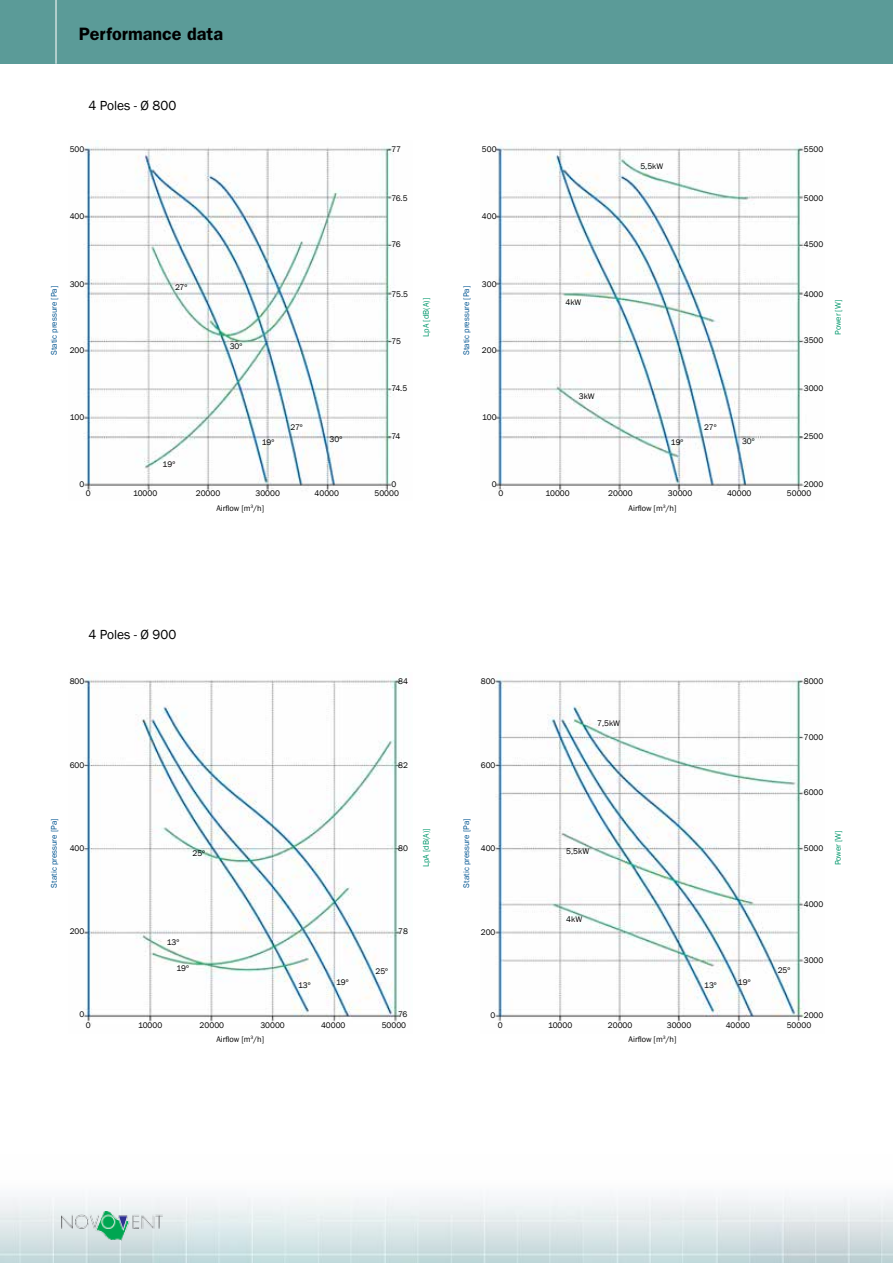
<style>
.page{position:relative;width:893px;height:1263px;background:#fff}
.page>*{position:absolute;margin:0;border:0;box-sizing:border-box;transform-origin:0 0}
.t1{font:600 18px "Franklin Gothic";color:#000}
.t2{font:13.5px "Franklin Gothic";color:#000}
.t3{font:8.4px "Franklin Gothic";color:#000}
.t4{font:8.4px "Franklin Gothic";color:#005491}
.t5{font:8.4px "Franklin Gothic";color:#00976b}
</style>
<div class="page">
<div style="left:0;top:0;width:893px;height:64px;background:#5b9b98"></div>
<hr style="left:55px;top:0;width:2px;height:64px;background:#cddfde">
<img style="left:0;top:1197px;width:893px;height:66px">
<img style="left:62px;top:1212px;width:101px;height:29px">
<img style="left:83px;top:140px;width:313px;height:352px">
<img style="left:83px;top:677px;width:321px;height:347px">
<img style="left:495px;top:143px;width:311px;height:349px">
<img style="left:495px;top:673px;width:311px;height:349px">
<h1 class="t1" style="left:79px;top:24px;width:146px">Performance data</h1>
<h2 class="t2" style="left:88px;top:98px;width:89px">4 Poles - Ø 800</h2>
<p class="t3" style="left:70px;top:144px;width:16px">500</p>
<p class="t3" style="left:482px;top:144px;width:16px">500</p>
<p class="t3" style="left:391px;top:144px;width:11px">77</p>
<p class="t3" style="left:804px;top:144px;width:21px">5500</p>
<p class="t3" style="left:391px;top:193px;width:18px">76.5</p>
<p class="t3" style="left:70px;top:211px;width:16px">400</p>
<p class="t3" style="left:482px;top:211px;width:16px">400</p>
<p class="t3" style="left:391px;top:239px;width:11px">76</p>
<p class="t3" style="left:640px;top:161px;width:24px">5,5kW</p>
<p class="t3" style="left:804px;top:193px;width:21px">5000</p>
<p class="t3" style="left:804px;top:239px;width:21px">4500</p>
<p class="t3" style="left:70px;top:279px;width:16px">300</p>
<p class="t3" style="left:482px;top:279px;width:16px">300</p>
<p class="t3" style="left:175px;top:282px;width:14px">27º</p>
<p class="t4" style="left:49px;top:355px;width:71px;rotate:-90deg">Static pressure [Pa]</p>
<p class="t4" style="left:461px;top:355px;width:71px;rotate:-90deg">Static pressure [Pa]</p>
<p class="t3" style="left:391px;top:289px;width:18px">75.5</p>
<p class="t5" style="left:421px;top:337px;width:40px;rotate:-90deg">LpA [dB(A)]</p>
<p class="t3" style="left:391px;top:335px;width:11px">75</p>
<p class="t3" style="left:230px;top:341px;width:14px">30º</p>
<p class="t3" style="left:70px;top:345px;width:16px">200</p>
<p class="t3" style="left:482px;top:345px;width:16px">200</p>
<p class="t3" style="left:566px;top:297px;width:17px">4kW</p>
<p class="t3" style="left:804px;top:289px;width:21px">4000</p>
<p class="t3" style="left:804px;top:335px;width:21px">3500</p>
<p class="t5" style="left:833px;top:335px;width:37px;rotate:-90deg">Power [W]</p>
<p class="t3" style="left:391px;top:383px;width:17px">74.5</p>
<p class="t3" style="left:70px;top:412px;width:16px">100</p>
<p class="t3" style="left:482px;top:412px;width:16px">100</p>
<p class="t3" style="left:579px;top:391px;width:17px">3kW</p>
<p class="t3" style="left:290px;top:421px;width:14px">27º</p>
<p class="t3" style="left:704px;top:421px;width:14px">27º</p>
<p class="t3" style="left:79px;top:479px;width:6px">0</p>
<p class="t3" style="left:163px;top:459px;width:14px">19º</p>
<p class="t3" style="left:391px;top:431px;width:10px">74</p>
<p class="t3" style="left:330px;top:434px;width:14px">30º</p>
<p class="t3" style="left:742px;top:436px;width:14px">30º</p>
<p class="t3" style="left:262px;top:437px;width:14px">19º</p>
<p class="t3" style="left:671px;top:437px;width:14px">19º</p>
<p class="t3" style="left:391px;top:479px;width:6px">0</p>
<p class="t3" style="left:492px;top:479px;width:6px">0</p>
<p class="t3" style="left:804px;top:383px;width:21px">3000</p>
<p class="t3" style="left:804px;top:431px;width:21px">2500</p>
<p class="t3" style="left:804px;top:479px;width:21px">2000</p>
<p class="t3" style="left:86px;top:487px;width:6px">0</p>
<p class="t3" style="left:133px;top:487px;width:26px">10000</p>
<p class="t3" style="left:196px;top:487px;width:26px">20000</p>
<p class="t3" style="left:255px;top:487px;width:26px">30000</p>
<p class="t3" style="left:315px;top:487px;width:26px">40000</p>
<p class="t3" style="left:374px;top:487px;width:26px">50000</p>
<p class="t3" style="left:498px;top:487px;width:6px">0</p>
<p class="t3" style="left:545px;top:487px;width:26px">10000</p>
<p class="t3" style="left:608px;top:487px;width:26px">20000</p>
<p class="t3" style="left:668px;top:487px;width:26px">30000</p>
<p class="t3" style="left:727px;top:487px;width:26px">40000</p>
<p class="t3" style="left:787px;top:487px;width:26px">50000</p>
<p class="t3" style="left:216px;top:503px;width:49px">Airflow [m<sup>3</sup>/h]</p>
<p class="t3" style="left:629px;top:503px;width:49px">Airflow [m<sup>3</sup>/h]</p>
<h2 class="t2" style="left:88px;top:626px;width:89px">4 Poles - Ø 900</h2>
<p class="t3" style="left:70px;top:675px;width:16px">800</p>
<p class="t3" style="left:398px;top:675px;width:11px">84</p>
<p class="t3" style="left:481px;top:675px;width:16px">800</p>
<p class="t3" style="left:804px;top:676px;width:21px">8000</p>
<p class="t3" style="left:597px;top:718px;width:24px">7,5kW</p>
<p class="t3" style="left:804px;top:732px;width:21px">7000</p>
<p class="t3" style="left:70px;top:759px;width:16px">600</p>
<p class="t3" style="left:398px;top:759px;width:11px">82</p>
<p class="t3" style="left:481px;top:759px;width:16px">600</p>
<p class="t3" style="left:804px;top:787px;width:21px">6000</p>
<p class="t4" style="left:49px;top:888px;width:71px;rotate:-90deg">Static pressure [Pa]</p>
<p class="t4" style="left:461px;top:888px;width:71px;rotate:-90deg">Static pressure [Pa]</p>
<p class="t5" style="left:421px;top:867px;width:40px;rotate:-90deg">LpA [dB(A)]</p>
<p class="t3" style="left:70px;top:843px;width:16px">400</p>
<p class="t3" style="left:398px;top:843px;width:11px">80</p>
<p class="t3" style="left:192px;top:848px;width:14px">25º</p>
<p class="t3" style="left:481px;top:843px;width:16px">400</p>
<p class="t3" style="left:566px;top:846px;width:24px">5,5kW</p>
<p class="t3" style="left:804px;top:843px;width:21px">5000</p>
<p class="t5" style="left:833px;top:865px;width:37px;rotate:-90deg">Power [W]</p>
<p class="t3" style="left:804px;top:899px;width:21px">4000</p>
<p class="t3" style="left:566px;top:914px;width:17px">4kW</p>
<p class="t3" style="left:70px;top:926px;width:16px">200</p>
<p class="t3" style="left:398px;top:926px;width:11px">78</p>
<p class="t3" style="left:481px;top:927px;width:16px">200</p>
<p class="t3" style="left:167px;top:937px;width:14px">13º</p>
<p class="t3" style="left:176px;top:963px;width:14px">19º</p>
<p class="t3" style="left:375px;top:966px;width:14px">25º</p>
<p class="t3" style="left:778px;top:965px;width:14px">25º</p>
<p class="t3" style="left:804px;top:955px;width:21px">3000</p>
<p class="t3" style="left:298px;top:980px;width:14px">13º</p>
<p class="t3" style="left:336px;top:977px;width:14px">19º</p>
<p class="t3" style="left:704px;top:980px;width:14px">13º</p>
<p class="t3" style="left:738px;top:977px;width:14px">19º</p>
<p class="t3" style="left:79px;top:1009px;width:6px">0</p>
<p class="t3" style="left:398px;top:1009px;width:11px">76</p>
<p class="t3" style="left:491px;top:1010px;width:6px">0</p>
<p class="t3" style="left:804px;top:1010px;width:21px">2000</p>
<p class="t3" style="left:86px;top:1019px;width:6px">0</p>
<p class="t3" style="left:138px;top:1019px;width:26px">10000</p>
<p class="t3" style="left:200px;top:1019px;width:26px">20000</p>
<p class="t3" style="left:260px;top:1019px;width:26px">30000</p>
<p class="t3" style="left:321px;top:1019px;width:26px">40000</p>
<p class="t3" style="left:382px;top:1019px;width:26px">50000</p>
<p class="t3" style="left:498px;top:1019px;width:6px">0</p>
<p class="t3" style="left:548px;top:1019px;width:26px">10000</p>
<p class="t3" style="left:608px;top:1019px;width:26px">20000</p>
<p class="t3" style="left:667px;top:1019px;width:26px">30000</p>
<p class="t3" style="left:726px;top:1019px;width:26px">40000</p>
<p class="t3" style="left:787px;top:1019px;width:26px">50000</p>
<p class="t3" style="left:216px;top:1034px;width:49px">Airflow [m<sup>3</sup>/h]</p>
<p class="t3" style="left:629px;top:1034px;width:49px">Airflow [m<sup>3</sup>/h]</p>
</div>
